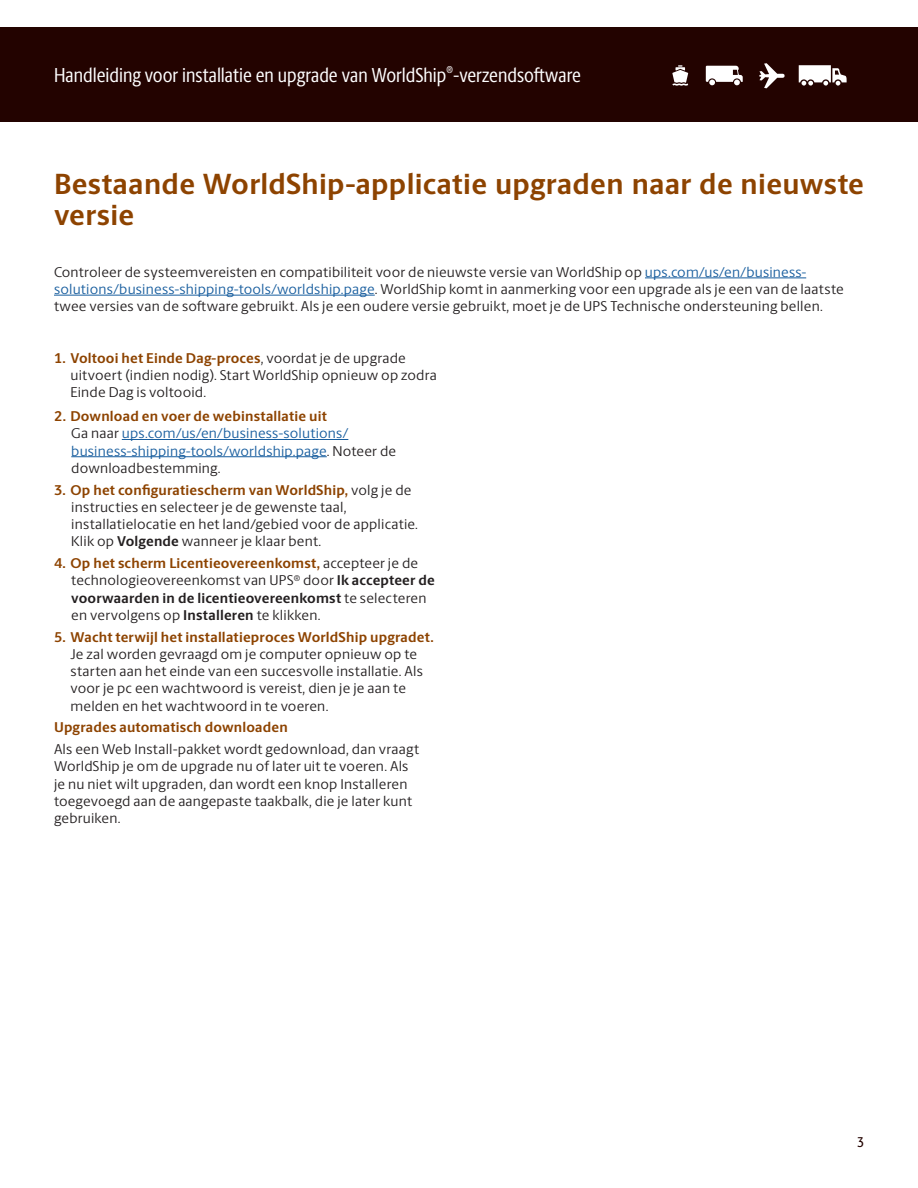
<style>
.page{position:relative;width:918px;height:1188px;background:#fff}
.page>*{position:absolute;margin:0;border:0;box-sizing:border-box;transform-origin:0 0}
.t1{font:700 29.25px/30.8px "UPS Berlingske Sans";letter-spacing:.01em;color:#8d4300}
.t2{font:20.25px "UPS Berlingske Sans Cn";color:#fff}
.t3{font:14.25px/17.2px "UPS Berlingske Sans";letter-spacing:.015em;color:#231f20}
.t4{font:14.25px/17.2px "UPS Berlingske Sans";letter-spacing:.01em;color:#175d9e}
.t5{font:700 14.25px "UPS Berlingske Sans";letter-spacing:.01em;color:#8d4300}
.t6{font:500 14.25px "UPS Berlingske Sans Cn";color:#230300}
.s1{color:#175d9e}
.s2{font-weight:700;color:#8d4300}
.s3{color:#231f20}
.s4{font-weight:700}
</style>
<div class="page">
<div style="left:0;top:27px;width:918px;height:95px;background:#230300"></div>
<svg style="left:672px;top:65px;width:16px;height:21px"></svg>
<svg style="left:706px;top:66px;width:37px;height:20px"></svg>
<svg style="left:759px;top:63px;width:26px;height:25px"></svg>
<svg style="left:799px;top:65px;width:48px;height:21px"></svg>
<hr style="left:645px;top:278px;width:161px;height:1px;background:#175d9e">
<hr style="left:54px;top:295px;width:321px;height:1px;background:#175d9e">
<hr style="left:122px;top:439px;width:226px;height:1px;background:#175d9e">
<hr style="left:71px;top:456px;width:256px;height:1px;background:#175d9e">
<h2 class="t2" style="left:54px;top:61px;width:528px">Handleiding voor installatie en upgrade van WorldShip<sup>®</sup>-verzendsoftware</h2>
<h1 class="t1" style="left:54px;top:168px;width:812px">Bestaande WorldShip-applicatie upgraden naar de nieuwste versie</h1>
<p class="t3" style="left:54px;top:263px;width:791px">Controleer de systeemvereisten en compatibiliteit voor de nieuwste versie van WorldShip op <span class="s1">ups.com/us/en/business&shy;solutions/business-shipping-tools/worldship.page</span>. WorldShip komt in aanmerking voor een upgrade als je een van de laatste twee versies van de software gebruikt. Als je een oudere versie gebruikt, moet je de UPS Technische ondersteuning bellen.</p>
<p class="t3" style="left:71px;top:349px;width:368px;text-indent:-17px"><span class="s2">1. Voltooi het Einde Dag-proces</span>, voordat je de upgrade uitvoert (indien nodig). Start WorldShip opnieuw op zodra<br>Einde Dag is voltooid.</p>
<p class="t4" style="left:71px;top:407px;width:326px;text-indent:-17px"><span class="s2">2. Download en voer de webinstallatie uit<br></span><span class="s3">Ga naar</span> ups.com/us/en/business-solutions/ business-shipping-tools/worldship.page<span class="s3">. Noteer de downloadbestemming.</span></p>
<p class="t3" style="left:71px;top:481px;width:348px;text-indent:-17px"><span class="s2">3. Op het configuratiescherm van WorldShip,</span> volg je de instructies en selecteer je de gewenste taal, installatielocatie en het land/gebied voor de applicatie.<br>Klik op <span class="s4">Volgende</span> wanneer je klaar bent.</p>
<p class="t3" style="left:71px;top:554px;width:365px;text-indent:-17px"><span class="s2">4. Op het scherm Licentieovereenkomst,</span> accepteer je de technologieovereenkomst van UPS<sup>®</sup> door <span class="s4">Ik accepteer de voorwaarden in de licentieovereenkomst</span> te selecteren en vervolgens op <span class="s4">Installeren</span> te klikken.</p>
<p class="t5" style="left:54px;top:626px;width:381px">5. Wacht terwijl het installatieproces WorldShip upgradet.</p>
<p class="t3" style="left:71px;top:645px;width:354px">Je zal worden gevraagd om je computer opnieuw op te starten aan het einde van een succesvolle installatie. Als voor je pc een wachtwoord is vereist, dien je je aan te melden en het wachtwoord in te voeren.</p>
<p class="t5" style="left:54px;top:717px;width:235px">Upgrades automatisch downloaden</p>
<p class="t3" style="left:54px;top:740px;width:367px">Als een Web Install-pakket wordt gedownload, dan vraagt WorldShip je om de upgrade nu of later uit te voeren. Als je nu niet wilt upgraden, dan wordt een knop Installeren toegevoegd aan de aangepaste taakbalk, die je later kunt gebruiken.</p>
<p class="t6" style="left:858px;top:1132px;width:8px">3</p>
</div>
